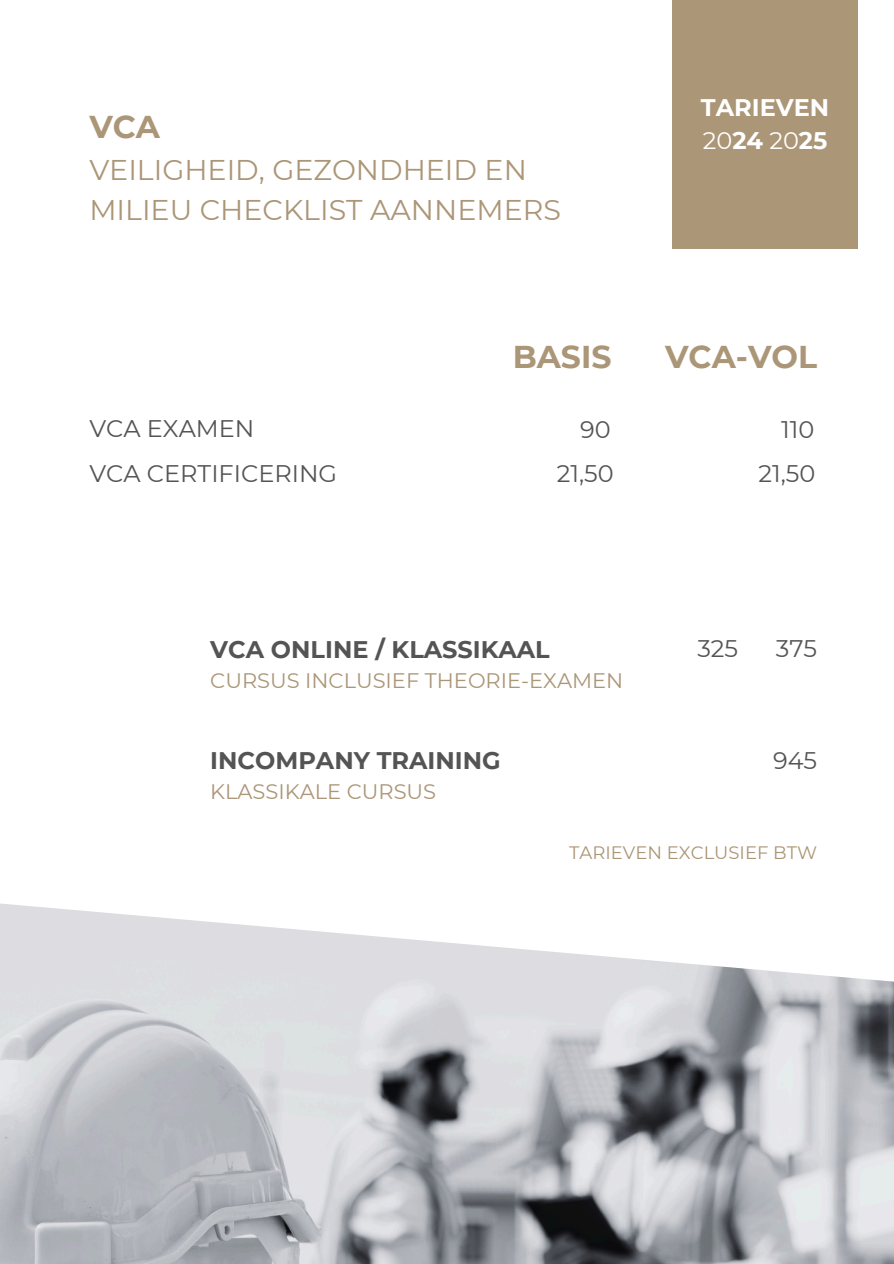
<style>
.page{position:relative;width:894px;height:1264px;background:#fff}
.page>*{position:absolute;margin:0;border:0;box-sizing:border-box;transform-origin:0 0}
.t1{font:700 31.5px "Montserrat";color:#ab9677}
.t2{font:28.5px/39.3px "Montserrat";color:#ab9677}
.t3{font:24px "Montserrat";color:#545454}
.t4{font:700 24px "Montserrat";color:#545454}
.t5{font:700 24px/32.7px "Montserrat";color:#fff}
.t6{font:21px "Montserrat";color:#ab9677}
.t7{font:18px "Montserrat";color:#ab9677}
.s1{font-weight:400}
</style>
<div class="page">
<div style="left:672px;top:0;width:185px;height:249px;background:#ab9677"></div>
<img style="left:0;top:903px;width:893px;height:360px">
<h3 class="t1" style="left:89px;top:108px;width:72px">VCA</h3>
<h3 class="t2" style="left:89px;top:150px;width:473px">VEILIGHEID, GEZONDHEID EN<br>MILIEU CHECKLIST AANNEMERS</h3>
<h2 class="t5" style="left:700px;top:91px;width:130px">TARIEVEN<br><span class="s1">20</span>24 <span class="s1">20</span>25</h2>
<h3 class="t1" style="left:512px;top:337px;width:100px">BASIS</h3>
<h3 class="t1" style="left:665px;top:337px;width:153px">VCA-VOL</h3>
<p class="t3" style="left:89px;top:414px;width:166px">VCA EXAMEN</p>
<h3 class="t3" style="left:89px;top:459px;width:249px">VCA CERTIFICERING</h3>
<h3 class="t3" style="left:556px;top:459px;width:58px">21,50</h3>
<h3 class="t3" style="left:758px;top:459px;width:58px">21,50</h3>
<p class="t3" style="left:580px;top:415px;width:32px">90</p>
<h3 class="t3" style="left:780px;top:415px;width:35px">110</h3>
<h3 class="t4" style="left:210px;top:634px;width:341px">VCA ONLINE / KLASSIKAAL</h3>
<h3 class="t6" style="left:210px;top:668px;width:414px">CURSUS INCLUSIEF THEORIE-EXAMEN</h3>
<h3 class="t4" style="left:210px;top:745px;width:292px">INCOMPANY TRAINING</h3>
<h3 class="t6" style="left:210px;top:778px;width:227px">KLASSIKALE CURSUS</h3>
<p class="t3" style="left:697px;top:634px;width:42px">325</p>
<p class="t3" style="left:775px;top:634px;width:43px">375</p>
<h4 class="t3" style="left:772px;top:746px;width:46px">945</h4>
<h1 class="t7" style="left:569px;top:841px;width:249px">TARIEVEN EXCLUSIEF BTW</h1>
</div>
